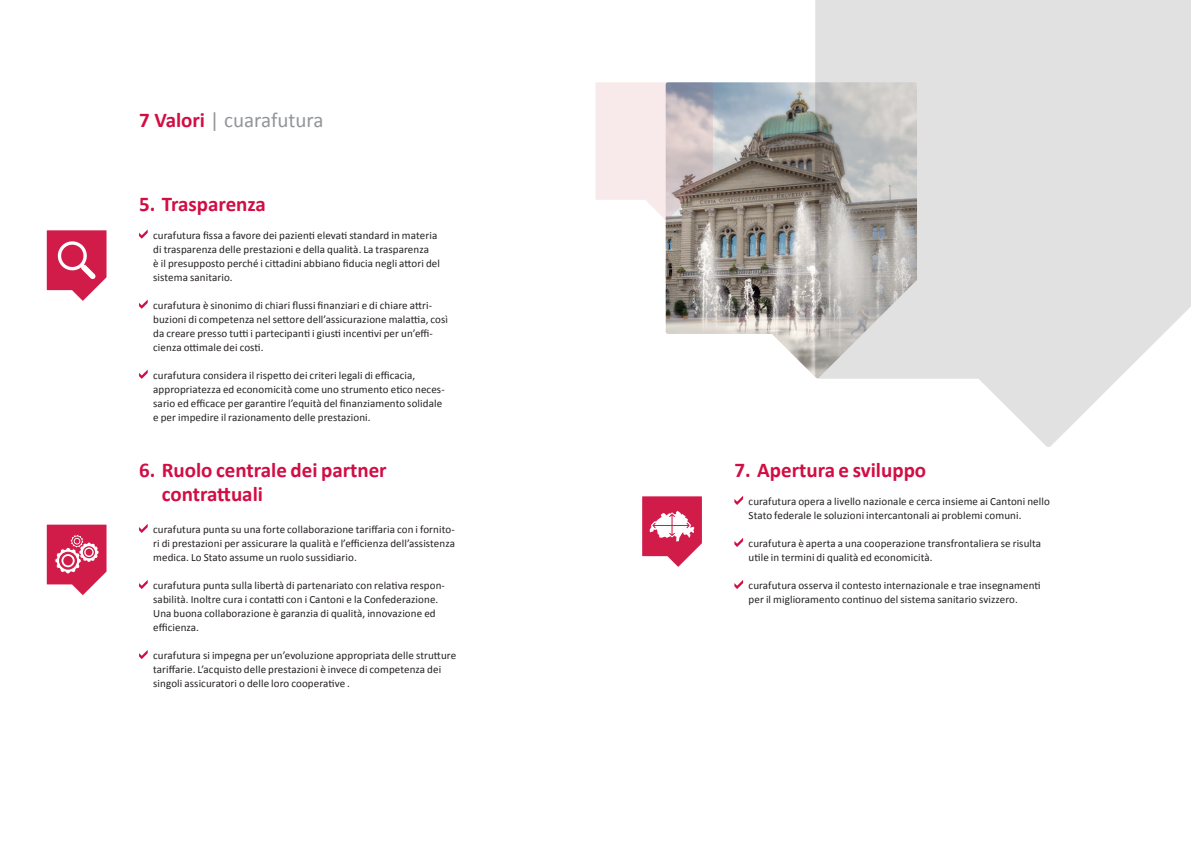
<style>
.page{position:relative;width:1191px;height:843px;background:#fff}
.page>*{position:absolute;margin:0;border:0;box-sizing:border-box;transform-origin:0 0}
.t1{font:700 21px/24px "Calibri";color:#d20d44}
.t2{font:21px "Calibri";color:#939598}
.t3{font:11px/14px "Calibri";letter-spacing:.01em;color:#231f20}
.s1{font-weight:700;color:#d20d44}
</style>
<div class="page">
<svg style="left:139px;top:229px;width:9px;height:9px"></svg>
<svg style="left:139px;top:299px;width:9px;height:9px"></svg>
<svg style="left:139px;top:369px;width:9px;height:9px"></svg>
<svg style="left:139px;top:524px;width:9px;height:8px"></svg>
<svg style="left:139px;top:580px;width:9px;height:8px"></svg>
<svg style="left:139px;top:650px;width:9px;height:8px"></svg>
<svg style="left:734px;top:496px;width:9px;height:8px"></svg>
<svg style="left:734px;top:538px;width:9px;height:8px"></svg>
<svg style="left:734px;top:580px;width:9px;height:8px"></svg>
<svg style="left:47px;top:230px;width:60px;height:70px"></svg>
<svg style="left:642px;top:496px;width:60px;height:70px"></svg>
<svg style="left:47px;top:524px;width:60px;height:70px"></svg>
<svg style="left:815px;top:0;width:376px;height:447px;fill:#e1e1e2"></svg>
<img style="left:666px;top:82px;width:251px;height:296px">
<svg style="left:595px;top:82px;width:118px;height:138px;background:#dfd3d4"></svg>
<h1 class="t2" style="left:139px;top:106px;width:186px"><span class="s1">7 Valori</span> | cuarafutura</h1>
<h1 class="t1" style="left:139px;top:191px;width:128px">5. Trasparenza</h1>
<p class="t3" style="left:153px;top:228px;width:288px">curafutura fissa a favore dei pazienti elevati standard in materia di trasparenza delle prestazioni e della qualità. La trasparenza<br>è il presupposto perché i cittadini abbiano fiducia negli attori del sistema sanitario.</p>
<p class="t3" style="left:153px;top:298px;width:296px">curafutura è sinonimo di chiari flussi finanziari e di chiare attri&shy;buzioni di competenza nel settore dell’assicurazione malattia, così da creare presso tutti i partecipanti i giusti incentivi per un’effi&shy;cienza ottimale dei costi.</p>
<p class="t3" style="left:153px;top:368px;width:292px">curafutura considera il rispetto dei criteri legali di efficacia, appropriatezza ed economicità come uno strumento etico neces&shy;sario ed efficace per garantire l’equità del finanziamento solidale e per impedire il razionamento delle prestazioni.</p>
<h1 class="t1" style="left:162px;top:457px;width:227px;text-indent:-23px">6. Ruolo centrale dei partner contrattuali</h1>
<p class="t3" style="left:153px;top:522px;width:303px;text-align:justify">curafutura punta su una forte collaborazione tariffaria con i fornito&shy;ri di prestazioni per assicurare la qualità e l’efficienza dell’assistenza medica. Lo Stato assume un ruolo sussidiario.</p>
<p class="t3" style="left:153px;top:578px;width:292px">curafutura punta sulla libertà di partenariato con relativa respon&shy;sabilità. Inoltre cura i contatti con i Cantoni e la Confederazione.<br>Una buona collaborazione è garanzia di qualità, innovazione ed efficienza.</p>
<p class="t3" style="left:153px;top:648px;width:304px">curafutura si impegna per un’evoluzione appropriata delle strutture tariffarie. L’acquisto delle prestazioni è invece di competenza dei singoli assicuratori o delle loro cooperative .</p>
<h1 class="t1" style="left:734px;top:457px;width:193px">7. Apertura e sviluppo</h1>
<p class="t3" style="left:748px;top:494px;width:303px">curafutura opera a livello nazionale e cerca insieme ai Cantoni nello<br>Stato federale le soluzioni intercantonali ai problemi comuni.</p>
<p class="t3" style="left:748px;top:536px;width:294px">curafutura è aperta a una cooperazione transfrontaliera se risulta utile in termini di qualità ed economicità.</p>
<p class="t3" style="left:748px;top:578px;width:293px">curafutura osserva il contesto internazionale e trae insegnamenti per il miglioramento continuo del sistema sanitario svizzero.</p>
</div>
